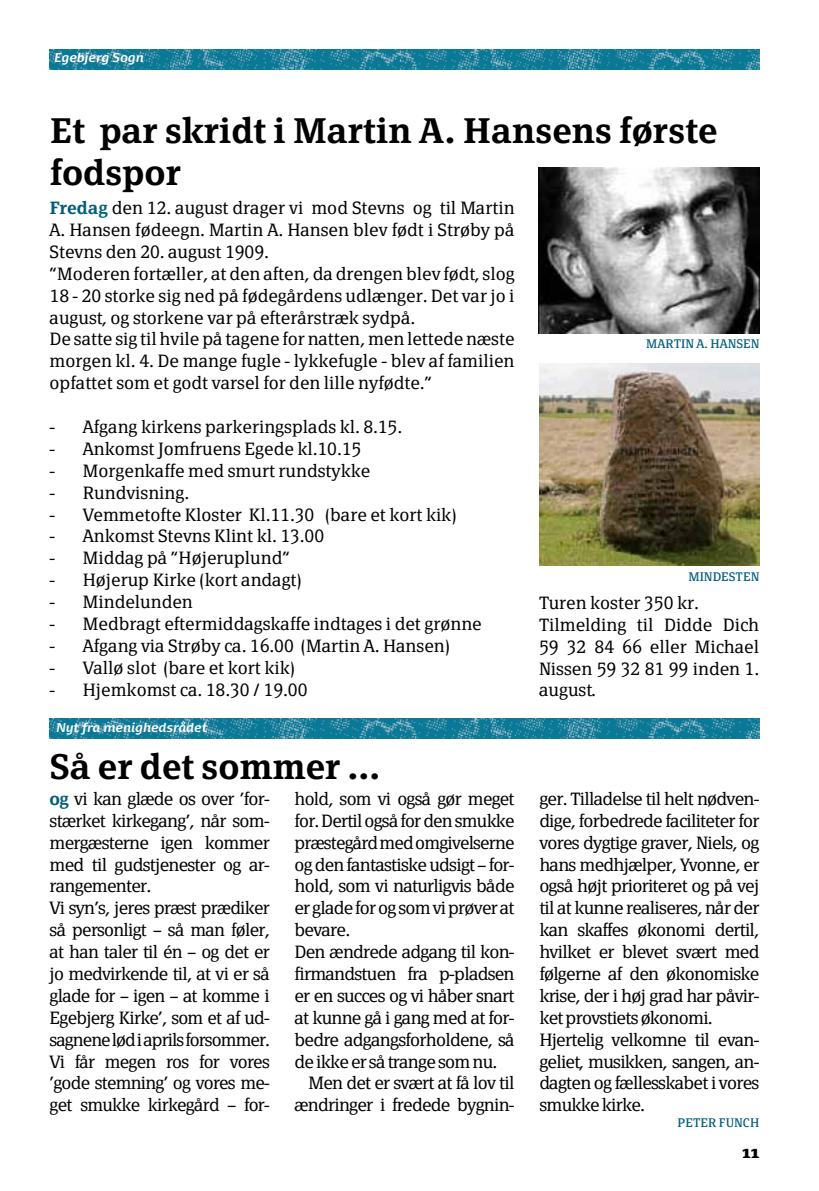
<style>
.page{position:relative;width:819px;height:1191px;background:#fff}
.page>*{position:absolute;margin:0;border:0;box-sizing:border-box;transform-origin:0 0}
.t1{font:600 35px/42px "Page Serif";color:#000}
.t2{font:300 17.5px/21.9px "Page Serif TF";letter-spacing:-.04em;color:#000}
.t3{font:300 17.5px/21.9px "Page Serif TF";color:#000}
.t4{font:700 17.5px "Page Serif";color:#000}
.t5{font:12.25px "Page Serif";color:#005d79}
.t6{font:italic 700 12.25px "Dancer TF";color:#fff}
.s1{font-weight:600;color:#005d79}
</style>
<div class="page">
<img style="left:50px;top:718px;width:709px;height:20px">
<img style="left:50px;top:50px;width:709px;height:19px">
<img style="left:538px;top:168px;width:221px;height:165px">
<img style="left:539px;top:363px;width:220px;height:202px">
<p class="t6" style="left:54px;top:49px;width:91px">Egebjerg Sogn</p>
<h1 class="t1" style="left:50px;top:110px;width:669px">Et par skridt i Martin A. Hansens første fodspor</h1>
<p class="t3" style="left:50px;top:197px;width:466px"><span class="s1">Fredag</span> den 12. august drager vi mod Stevns og til Martin A. Hansen fødeegn. Martin A. Hansen blev født i Strøby på Stevns den 20. august 1909.<br>”Moderen fortæller, at den aften, da drengen blev født, slog 18 - 20 storke sig ned på fødegårdens udlænger. Det var jo i august, og storkene var på efterårstræk sydpå.<br>De satte sig til hvile på tagene for natten, men lettede næste morgen kl. 4. De mange fugle - lykkefugle - blev af familien opfattet som et godt varsel for den lille nyfødte.”</p>
<p class="t3" style="left:50px;top:416px;width:354px">- Afgang kirkens parkeringsplads kl. 8.15.</p>
<p class="t3" style="left:50px;top:438px;width:313px">- Ankomst Jomfruens Egede kl.10.15</p>
<p class="t3" style="left:50px;top:459px;width:322px">- Morgenkaffe med smurt rundstykke</p>
<p class="t3" style="left:50px;top:481px;width:141px">- Rundvisning.</p>
<p class="t3" style="left:50px;top:503px;width:408px">- Vemmetofte Kloster Kl.11.30 (bare et kort kik)</p>
<p class="t3" style="left:50px;top:525px;width:276px">- Ankomst Stevns Klint kl. 13.00</p>
<p class="t3" style="left:50px;top:547px;width:242px">- Middag på ”Højeruplund”</p>
<p class="t3" style="left:50px;top:569px;width:253px">- Højerup Kirke (kort andagt)</p>
<p class="t3" style="left:50px;top:591px;width:145px">- Mindelunden</p>
<p class="t3" style="left:50px;top:613px;width:433px">- Medbragt eftermiddagskaffe indtages i det grønne</p>
<p class="t3" style="left:50px;top:634px;width:402px">- Afgang via Strøby ca. 16.00 (Martin A. Hansen)</p>
<p class="t3" style="left:50px;top:656px;width:247px">- Vallø slot (bare et kort kik)</p>
<p class="t3" style="left:50px;top:678px;width:259px">- Hjemkomst ca. 18.30 / 19.00</p>
<p class="t6" style="left:56px;top:719px;width:153px">Nyt fra menighedsrådet</p>
<h1 class="t1" style="left:50px;top:746px;width:332px">Så er det sommer …</h1>
<p class="t2" style="left:294px;top:787px;width:221px">hold, som vi også gør meget</p>
<p class="t2" style="left:294px;top:809px;width:221px">for. Dertil også for den smukke</p>
<p class="t2" style="left:294px;top:831px;width:221px">præstegård med omgivelserne</p>
<p class="t2" style="left:294px;top:853px;width:221px">og den fantastiske udsigt – for-</p>
<p class="t2" style="left:294px;top:875px;width:221px">hold, som vi naturligvis både</p>
<p class="t2" style="left:294px;top:897px;width:221px">er glade for og som vi prøver at</p>
<p class="t2" style="left:294px;top:919px;width:57px">bevare.</p>
<p class="t2" style="left:294px;top:941px;width:221px">Den ændrede adgang til kon-</p>
<p class="t2" style="left:294px;top:962px;width:221px">firmandstuen fra p-pladsen</p>
<p class="t2" style="left:294px;top:984px;width:221px">er en succes og vi håber snart</p>
<p class="t2" style="left:294px;top:1006px;width:221px">at kunne gå i gang med at for-</p>
<p class="t2" style="left:294px;top:1028px;width:221px">bedre adgangsforholdene, så</p>
<p class="t2" style="left:294px;top:1050px;width:204px">de ikke er så trange som nu.</p>
<p class="t2" style="left:308px;top:1072px;width:207px">Men det er svært at få lov til</p>
<p class="t2" style="left:294px;top:1094px;width:221px">ændringer i fredede bygnin-</p>
<p class="t2" style="left:50px;top:787px;width:222px"><span class="s1">og</span> vi kan glæde os over ’for&shy;stærket kirkegang’, når som&shy;mergæsterne igen kommer med til gudstjenester og ar&shy;rangementer.<br>Vi syn’s, jeres præst prædiker så personligt – så man føler, at han taler til én – og det er jo medvirkende til, at vi er så glade for – igen – at komme i<br>Egebjerg Kirke’, som et af ud&shy;sagnene lød i aprils forsommer.<br>Vi får megen ros for vores ’gode stemning’ og vores me&shy;get smukke kirkegård – for-</p>
<p class="t5" style="left:646px;top:337px;width:115px">MARTIN A. HANSEN</p>
<p class="t5" style="left:688px;top:569px;width:72px">MINDESTEN</p>
<p class="t3" style="left:539px;top:592px;width:221px">Turen koster 350 kr.<br>Tilmelding til Didde Dich<br>59 32 84 66 eller Michael<br>Nissen 59 32 81 99 inden 1. august.</p>
<p class="t2" style="left:539px;top:787px;width:221px">ger. Tilladelse til helt nødven&shy;dige, forbedrede faciliteter for vores dygtige graver, Niels, og hans medhjælper, Yvonne, er også højt prioriteret og på vej til at kunne realiseres, når der kan skaffes økonomi dertil, hvilket er blevet svært med følgerne af den økonomiske krise, der i høj grad har påvir&shy;ket provstiets økonomi.<br>Hjertelig velkomne til evan&shy;geliet, musikken, sangen, an&shy;dagten og fællesskabet i vores smukke kirke.</p>
<p class="t5" style="left:677px;top:1115px;width:82px">PETER FUNCH</p>
<p class="t4" style="left:742px;top:1141px;width:19px">11</p>
</div>
